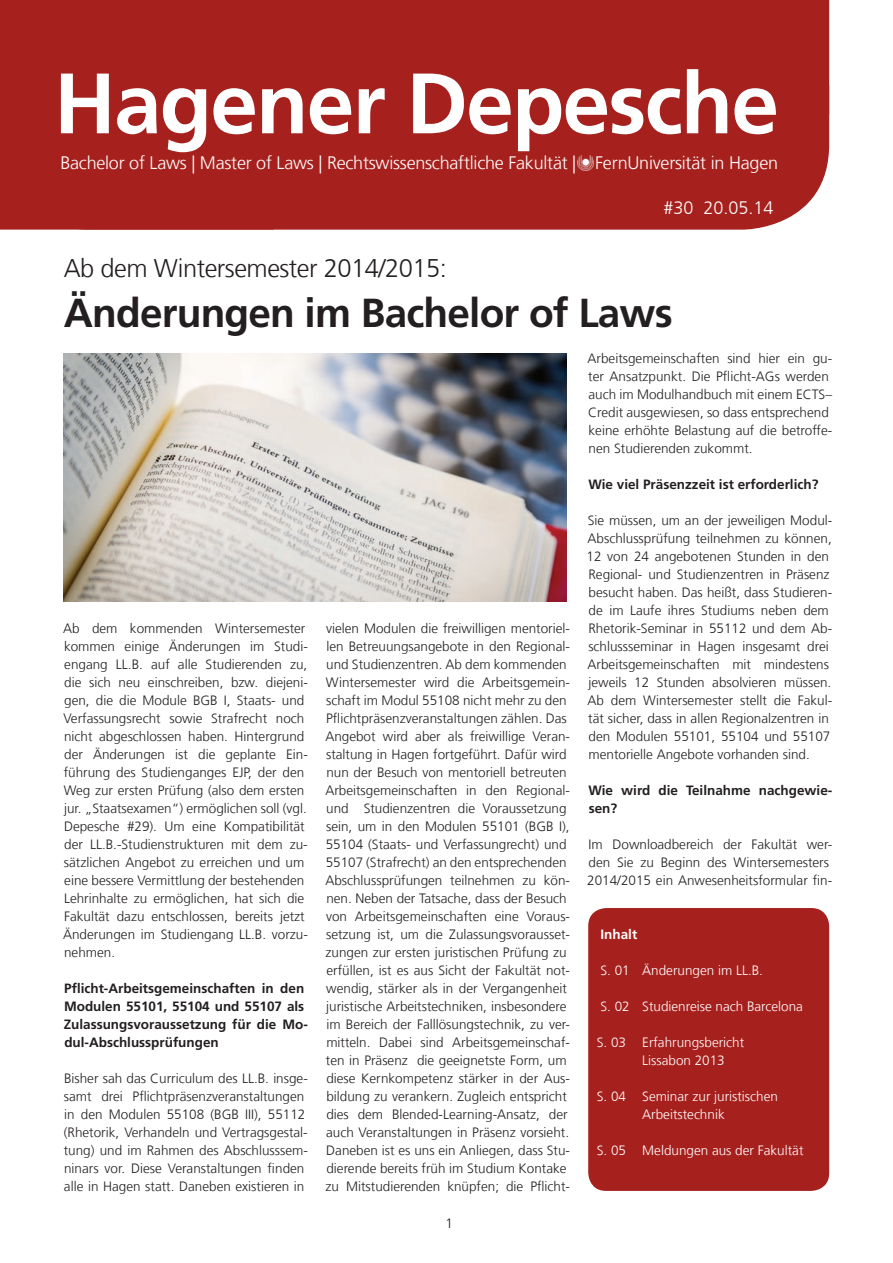
<style>
.page{position:relative;width:893px;height:1263px;background:#fff}
.page>*{position:absolute;margin:0;border:0;box-sizing:border-box;transform-origin:0 0}
.t1{font:700 85.5px "Frutiger LT Com";letter-spacing:-.02em;color:#fff}
.t2{font:700 40.5px "Frutiger LT Com";letter-spacing:-.02em;color:#231f20}
.t3{font:300 25.5px "Frutiger LT Com";letter-spacing:-.02em;color:#231f20}
.t4{font:300 18px "Frutiger LT Com";letter-spacing:-.015em;color:#fff}
.t5{font:300 13.5px/18px "Frutiger LT Com";color:#231f20}
.t6{font:700 13.5px/18px "Frutiger LT Com";color:#231f20}
.t7{font:300 13.5px/18px "Frutiger LT Com";color:#fff}
.t8{font:700 13.5px "Frutiger LT Com";color:#fff}
</style>
<div class="page">
<div style="left:4px;top:3px;width:824px;height:226px;background:#a6211e;border-radius:85px"></div>
<div style="left:5px;top:1px;width:823px;height:113px;background:#a6211e"></div>
<div style="left:4px;top:0;width:825px;height:115px;border:2px solid #a6211e"></div>
<div style="left:1px;top:1px;width:272px;height:228px;background:#a6211e"></div>
<div style="left:0;top:0;width:273px;height:230px;border:2px solid #a6211e"></div>
<img style="left:578px;top:156px;width:15px;height:14px">
<div style="left:588px;top:908px;width:241px;height:283px;background:#a6211e;border-radius:18px"></div>
<img style="left:64px;top:354px;width:503px;height:247px">
<h1 class="t1" style="left:54px;top:53px;width:726px">Hagener Depesche</h1>
<h3 class="t4" style="left:60px;top:153px;width:719px">Bachelor of Laws | Master of Laws | Rechtswissenschaftliche Fakultät | FernUniversität in Hagen</h3>
<h3 class="t4" style="left:663px;top:198px;width:112px">#30 20.05.14</h3>
<h3 class="t3" style="left:64px;top:254px;width:384px">Ab dem Wintersemester 2014/2015:</h3>
<h2 class="t2" style="left:64px;top:289px;width:610px">Änderungen im Bachelor of Laws</h2>
<p class="t5" style="left:63px;top:619px;width:246px">Ab dem kommenden Wintersemester kommen einige Änderungen im Studi&shy;engang LL.B. auf alle Studierenden zu, die sich neu einschreiben, bzw. diejeni&shy;gen, die die Module BGB I, Staats- und Verfassungsrecht sowie Strafrecht noch nicht abgeschlossen haben. Hintergrund der Änderungen ist die geplante Ein&shy;führung des Studienganges EJP, der den Weg zur ersten Prüfung (also dem ersten jur. „Staatsexamen“) ermöglichen soll (vgl.<br>Depesche #29). Um eine Kompatibilität der LL.B.-Studienstrukturen mit dem zu&shy;sätzlichen Angebot zu erreichen und um eine bessere Vermittlung der bestehenden Lehrinhalte zu ermöglichen, hat sich die Fakultät dazu entschlossen, bereits jetzt Änderungen im Studiengang LL.B. vorzu&shy;nehmen.</p>
<p class="t6" style="left:64px;top:979px;width:246px">Pflicht-Arbeitsgemeinschaften in den Modulen 55101, 55104 und 55107 als Zulassungsvoraussetzung für die Mo&shy;dul-Abschlussprüfungen</p>
<p class="t5" style="left:64px;top:1069px;width:246px">Bisher sah das Curriculum des LL.B. insge&shy;samt drei Pflichtpräsenzveranstaltungen in den Modulen 55108 (BGB III), 55112 (Rhetorik, Verhandeln und Vertragsgestal&shy;tung) und im Rahmen des Abschlusssem&shy;ninars vor. Diese Veranstaltungen finden alle in Hagen statt. Daneben existieren in</p>
<p class="t5" style="left:325px;top:619px;width:246px">vielen Modulen die freiwilligen mentoriel&shy;len Betreuungsangebote in den Regional&shy;und Studienzentren. Ab dem kommenden Wintersemester wird die Arbeitsgemein&shy;schaft im Modul 55108 nicht mehr zu den Pflichtpräsenzveranstaltungen zählen. Das Angebot wird aber als freiwillige Veran&shy;staltung in Hagen fortgeführt. Dafür wird nun der Besuch von mentoriell betreuten Arbeitsgemeinschaften in den Regional&shy;und Studienzentren die Voraussetzung sein, um in den Modulen 55101 (BGB I), 55104 (Staats- und Verfassungrecht) und 55107 (Strafrecht) an den entsprechenden Abschlussprüfungen teilnehmen zu kön&shy;nen. Neben der Tatsache, dass der Besuch von Arbeitsgemeinschaften eine Voraus&shy;setzung ist, um die Zulassungsvorausset&shy;zungen zur ersten juristischen Prüfung zu erfüllen, ist es aus Sicht der Fakultät not&shy;wendig, stärker als in der Vergangenheit juristische Arbeitstechniken, insbesondere im Bereich der Falllösungstechnik, zu ver&shy;mitteln. Dabei sind Arbeitsgemeinschaf&shy;ten in Präsenz die geeignetste Form, um diese Kernkompetenz stärker in der Aus&shy;bildung zu verankern. Zugleich entspricht dies dem Blended-Learning-Ansatz, der auch Veranstaltungen in Präsenz vorsieht.<br>Daneben ist es uns ein Anliegen, dass Stu&shy;dierende bereits früh im Studium Kontake zu Mitstudierenden knüpfen; die Pflicht-</p>
<p class="t5" style="left:446px;top:1215px;width:9px">1</p>
<p class="t5" style="left:588px;top:349px;width:246px">Arbeitsgemeinschaften sind hier ein gu&shy;ter Ansatzpunkt. Die Pflicht-AGs werden auch im Modulhandbuch mit einem ECTS– Credit ausgewiesen, so dass entsprechend keine erhöhte Belastung auf die betroffe&shy;nen Studierenden zukommt.</p>
<p class="t6" style="left:588px;top:475px;width:232px">Wie viel Präsenzzeit ist erforderlich?</p>
<p class="t5" style="left:586px;top:511px;width:247px">Sie müssen, um an der jeweiligen Modul-Abschlussprüfung teilnehmen zu können, 12 von 24 angebotenen Stunden in den Regional- und Studienzentren in Präsenz besucht haben. Das heißt, dass Studieren&shy;de im Laufe ihres Studiums neben dem Rhetorik-Seminar in 55112 und dem Ab&shy;schlussseminar in Hagen insgesamt drei Arbeitsgemeinschaften mit mindestens jeweils 12 Stunden absolvieren müssen.<br>Ab dem Wintersemester stellt die Fakul&shy;tät sicher, dass in allen Regionalzentren in den Modulen 55101, 55104 und 55107 mentorielle Angebote vorhanden sind.</p>
<p class="t6" style="left:588px;top:781px;width:245px">Wie wird die Teilnahme nachgewie&shy;sen?</p>
<p class="t5" style="left:587px;top:835px;width:246px">Im Downloadbereich der Fakultät wer&shy;den Sie zu Beginn des Wintersemesters<br>2014/2015 ein Anwesenheitsformular fin-</p>
<p class="t8" style="left:600px;top:926px;width:38px">Inhalt</p>
<p class="t7" style="left:600px;top:961px;width:164px">S. 01 Änderungen im LL.B.</p>
<p class="t7" style="left:600px;top:997px;width:204px">S. 02 Studienreise nach Barcelona</p>
<p class="t7" style="left:642px;top:1033px;width:104px;text-indent:-45px">S. 03 Erfahrungsbericht<br>Lissabon 2013</p>
<p class="t7" style="left:597px;top:1087px;width:183px;text-align:center">S. 04 Seminar zur juristischen<br>Arbeitstechnik</p>
<p class="t7" style="left:597px;top:1141px;width:208px">S. 05 Meldungen aus der Fakultät</p>
</div>
